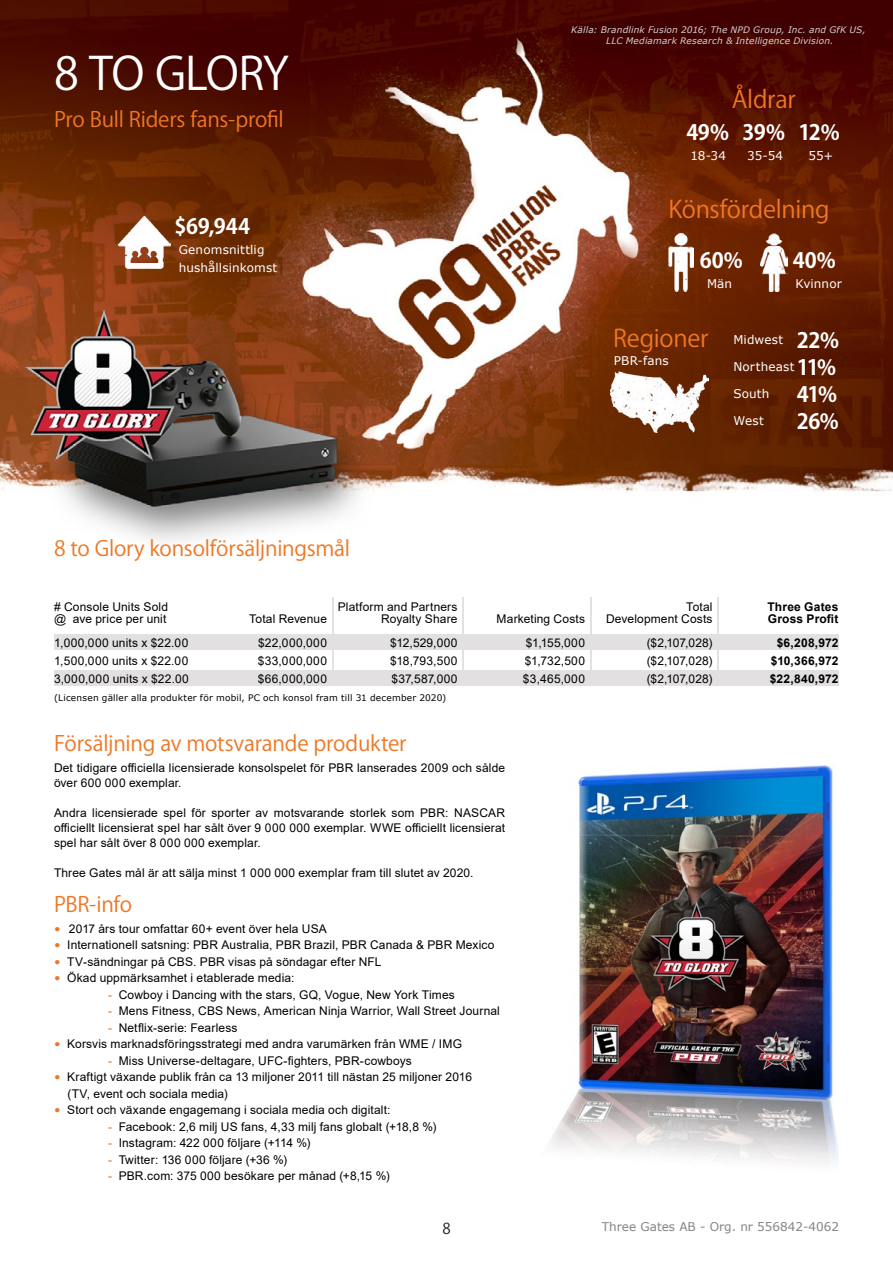
<style>
.page{position:relative;width:893px;height:1263px;background:#fff}
.page>*{position:absolute;margin:0;border:0;box-sizing:border-box;transform-origin:0 0}
.t1{font:45px "Koz Go Pr 6 N";letter-spacing:-.035em;color:#fff}
.t2{font:24px "Koz Go Pr 6 N";letter-spacing:-.01em;color:#ee7725}
.t3{font:21px "Koz Go Pr 6 N";letter-spacing:-.01em;color:#ee7725}
.t4{font:700 21px/27px "Koz Go Pr 6 N";letter-spacing:-.02em;color:#fff}
.t5{font:15px "Koz Go Pr 6 N";color:#231f20}
.t6{font:12px/15px "Arial";letter-spacing:.01em;color:#000}
.t7{font:12px/18px "Verdana";letter-spacing:.015em;color:#fff}
.t8{font:700 12px "Arial";letter-spacing:.015em;color:#000}
.t9{font:12px "Arial";letter-spacing:.03em;color:#000}
.t10{font:12px "Verdana";color:#838484}
.t11{font:italic 9px/10.5px "Verdana";letter-spacing:.02em;color:#d4d1d2;text-align:center}
.t12{font:9px "Verdana";letter-spacing:.025em;color:#000}
.s1{font-family:"Verdana";color:#ee7725}
.s2{color:#ee7725}
</style>
<div class="page">
<img style="left:0;top:0;width:893px;height:492px">
<div style="left:54px;top:634px;width:785px;height:16px;background:#e2e0e1"></div>
<div style="left:54px;top:670px;width:785px;height:16px;background:#e2e0e1"></div>
<hr style="left:717px;top:597px;width:2px;height:89px;background:#e2e0e1">
<hr style="left:590px;top:597px;width:2px;height:89px;background:#e2e0e1">
<hr style="left:462px;top:597px;width:2px;height:89px;background:#e2e0e1">
<hr style="left:332px;top:597px;width:1px;height:89px;background:#e2e0e1">
<img style="left:26px;top:310px;width:349px;height:232px">
<img style="left:611px;top:372px;width:98px;height:61px">
<img style="left:119px;top:216px;width:51px;height:53px">
<img style="left:761px;top:233px;width:27px;height:58px">
<img style="left:668px;top:233px;width:25px;height:59px">
<img style="left:549px;top:765px;width:290px;height:397px">
<h1 class="t1" style="left:54px;top:48px;width:236px">8 TO GLORY</h1>
<h3 class="t3" style="left:54px;top:108px;width:231px">Pro Bull Riders fans-profil</h3>
<h3 class="t4" style="left:174px;top:213px;width:77px">$69,944</h3>
<p class="t7" style="left:179px;top:240px;width:100px">Genomsnittlig hushållsinkomst</p>
<h3 class="t3" style="left:54px;top:536px;width:297px">8 to Glory konsolförsäljningsmål</h3>
<p class="t11" style="left:571px;top:25px;width:296px">Källa: Brandlink Fusion 2016; The NPD Group, Inc. and GfK US,<br>LLC Mediamark Research &amp; Intelligence Division.</p>
<h2 class="t2" style="left:732px;top:86px;width:65px">Åldrar</h2>
<h3 class="t4" style="left:686px;top:120px;width:155px">49% 39% 12%</h3>
<p class="t7" style="left:691px;top:147px;width:37px">18-34</p>
<p class="t7" style="left:747px;top:147px;width:37px">35-54</p>
<p class="t7" style="left:809px;top:147px;width:26px">55+</p>
<h2 class="t2" style="left:668px;top:196px;width:163px">Könsfördelning</h2>
<h3 class="t4" style="left:700px;top:247px;width:45px">60%</h3>
<h3 class="t4" style="left:793px;top:247px;width:45px">40%</h3>
<p class="t7" style="left:707px;top:275px;width:27px">Män</p>
<p class="t7" style="left:795px;top:275px;width:48px">Kvinnor</p>
<h2 class="t2" style="left:613px;top:325px;width:97px">Regioner</h2>
<p class="t7" style="left:614px;top:352px;width:56px">PBR-fans</p>
<h3 class="t4" style="left:797px;top:327px;width:44px">22%<br>11%<br>41%<br>26%</h3>
<p class="t7" style="left:733px;top:331px;width:51px">Midwest</p>
<p class="t7" style="left:733px;top:358px;width:62px">Northeast</p>
<p class="t7" style="left:733px;top:385px;width:38px">South</p>
<p class="t7" style="left:733px;top:412px;width:32px">West</p>
<p class="t6" style="left:54px;top:599px;width:116px"># Console Units Sold</p>
<p class="t6" style="left:338px;top:599px;width:121px">Platform and Partners</p>
<p class="t6" style="left:686px;top:599px;width:28px">Total</p>
<p class="t8" style="left:767px;top:598px;width:73px">Three Gates</p>
<p class="t6" style="left:54px;top:611px;width:114px">@ ave price per unit</p>
<p class="t6" style="left:249px;top:611px;width:79px">Total Revenue</p>
<p class="t6" style="left:381px;top:611px;width:78px">Royalty Share</p>
<p class="t6" style="left:497px;top:611px;width:90px">Marketing Costs</p>
<p class="t6" style="left:606px;top:611px;width:108px">Development Costs</p>
<p class="t8" style="left:768px;top:610px;width:72px">Gross Profit</p>
<p class="t9" style="left:54px;top:635px;width:136px">1,000,000 units x $22.00</p>
<p class="t6" style="left:258px;top:635px;width:70px">$22,000,000</p>
<p class="t6" style="left:390px;top:635px;width:69px">$12,529,000</p>
<p class="t6" style="left:526px;top:635px;width:61px">$1,155,000</p>
<p class="t6" style="left:647px;top:635px;width:67px">($2,107,028)</p>
<p class="t8" style="left:777px;top:634px;width:63px">$6,208,972</p>
<p class="t6" style="left:54px;top:653px;width:136px">1,500,000 units x $22.00</p>
<p class="t6" style="left:258px;top:653px;width:71px">$33,000,000</p>
<p class="t6" style="left:390px;top:653px;width:69px">$18,793,500</p>
<p class="t6" style="left:525px;top:653px;width:62px">$1,732,500</p>
<p class="t6" style="left:647px;top:653px;width:67px">($2,107,028)</p>
<p class="t8" style="left:771px;top:652px;width:69px">$10,366,972</p>
<p class="t9" style="left:54px;top:671px;width:136px">3,000,000 units x $22.00</p>
<p class="t6" style="left:258px;top:671px;width:71px">$66,000,000</p>
<p class="t6" style="left:391px;top:671px;width:68px">$37,587,000</p>
<p class="t6" style="left:523px;top:671px;width:64px">$3,465,000</p>
<p class="t6" style="left:647px;top:671px;width:67px">($2,107,028)</p>
<p class="t8" style="left:770px;top:670px;width:70px">$22,840,972</p>
<p class="t12" style="left:54px;top:692px;width:394px">(Licensen gäller alla produkter för mobil, PC och konsol fram till 31 december 2020)</p>
<h3 class="t3" style="left:54px;top:732px;width:354px">Försäljning av motsvarande produkter</h3>
<p class="t6" style="left:54px;top:760px;width:453px">Det tidigare officiella licensierade konsolspelet för PBR lanserades 2009 och sålde över 600 000 exemplar.</p>
<p class="t6" style="left:54px;top:805px;width:453px;text-align:justify">Andra licensierade spel för sporter av motsvarande storlek som PBR: NASCAR officiellt licensierat spel har sålt över 9 000 000 exemplar. WWE officiellt licensierat spel har sålt över 8 000 000 exemplar.</p>
<p class="t6" style="left:54px;top:865px;width:421px">Three Gates mål är att sälja minst 1 000 000 exemplar fram till slutet av 2020.</p>
<h3 class="t3" style="left:54px;top:892px;width:80px">PBR-info</h3>
<p class="t6" style="left:54px;top:921px;width:274px"><span class="s1">•</span> 2017 års tour omfattar 60+ event över hela USA</p>
<p class="t6" style="left:54px;top:937px;width:442px"><span class="s1">•</span> Internationell satsning: PBR Australia, PBR Brazil, PBR Canada &amp; PBR Mexico</p>
<p class="t6" style="left:54px;top:954px;width:329px"><span class="s1">•</span> TV-sändningar på CBS. PBR visas på söndagar efter NFL</p>
<p class="t6" style="left:54px;top:970px;width:242px"><span class="s1">•</span> Ökad uppmärksamhet i etablerade media:</p>
<p class="t6" style="left:108px;top:987px;width:348px"><span class="s2">-</span> Cowboy i Dancing with the stars, GQ, Vogue, New York Times</p>
<p class="t6" style="left:108px;top:1003px;width:393px"><span class="s2">-</span> Mens Fitness, CBS News, American Ninja Warrior, Wall Street Journal</p>
<p class="t6" style="left:108px;top:1020px;width:131px"><span class="s2">-</span> Netflix-serie: Fearless</p>
<p class="t6" style="left:54px;top:1036px;width:409px"><span class="s1">•</span> Korsvis marknadsföringsstrategi med andra varumärken från WME / IMG</p>
<p class="t6" style="left:108px;top:1053px;width:305px"><span class="s2">-</span> Miss Universe-deltagare, UFC-fighters, PBR-cowboys</p>
<p class="t6" style="left:67px;top:1069px;width:406px;line-height:16.5px;text-indent:-13px"><span class="s1">•</span> Kraftigt växande publik från ca 13 miljoner 2011 till nästan 25 miljoner 2016 (TV, event och sociala media)</p>
<p class="t6" style="left:54px;top:1102px;width:338px"><span class="s1">•</span> Stort och växande engagemang i sociala media och digitalt:</p>
<p class="t6" style="left:108px;top:1119px;width:330px"><span class="s2">-</span> Facebook: 2,6 milj US fans, 4,33 milj fans globalt (+18,8 %)</p>
<p class="t6" style="left:108px;top:1135px;width:204px"><span class="s2">-</span> Instagram: 422 000 följare (+114 %)</p>
<p class="t6" style="left:108px;top:1152px;width:181px"><span class="s2">-</span> Twitter: 136 000 följare (+36 %)</p>
<p class="t6" style="left:108px;top:1168px;width:283px"><span class="s2">-</span> PBR.com: 375 000 besökare per månad (+8,15 %)</p>
<p class="t5" style="left:442px;top:1220px;width:10px">8</p>
<p class="t10" style="left:602px;top:1218px;width:239px">Three Gates AB - Org. nr 556842-4062</p>
</div>
